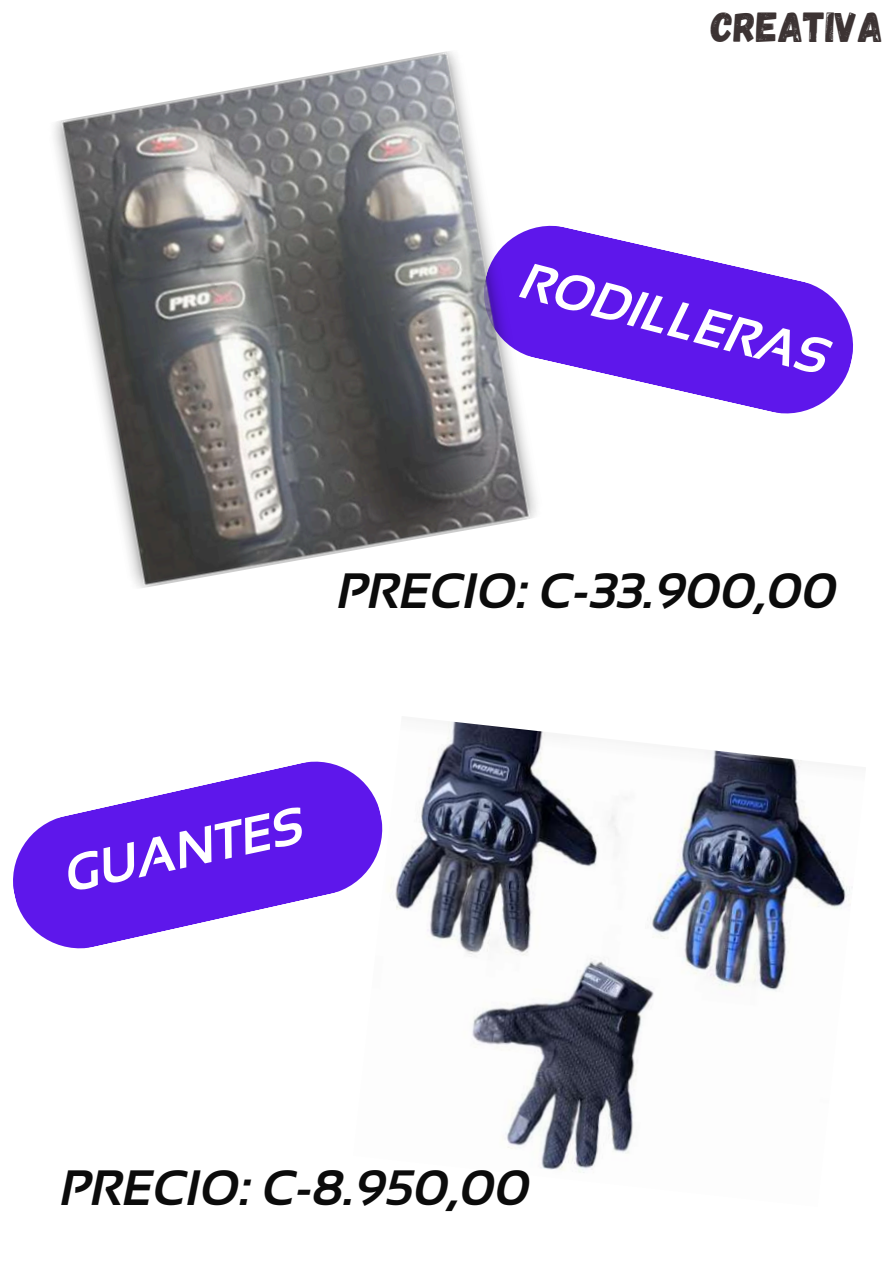
<style>
.page{position:relative;width:894px;height:1264px;background:#fff}
.page>*{position:absolute;margin:0;border:0;box-sizing:border-box;transform-origin:0 0}
.t1{font:italic 700 51.45px "Sansation";color:#fff}
.t2{font:italic 700 49.65px "Sansation";color:#0b0b0b}
.t3{font:42px "Gagalin";color:#3c3333}
</style>
<div class="page">
<svg style="left:553px;top:225px;width:300px;height:189px;fill:#5e17eb"></svg>
<img style="left:54px;top:51px;width:499px;height:537px">
<svg style="left:13px;top:761px;width:340px;height:188px;fill:#5e17eb"></svg>
<img style="left:353px;top:721px;width:497px;height:452px">
<p class="t3" style="left:710px;top:-1px;width:174px">CREATIVA</p>
<p class="t1" style="left:531px;top:251px;width:317px;rotate:15deg">RODILLERAS</p>
<p class="t2" style="left:338px;top:563px;width:501px">PRECIO: C-33.900,00</p>
<p class="t1" style="left:60px;top:846px;width:244px;rotate:-12deg">GUANTES</p>
<p class="t2" style="left:61px;top:1160px;width:471px">PRECIO: C-8.950,00</p>
</div>
